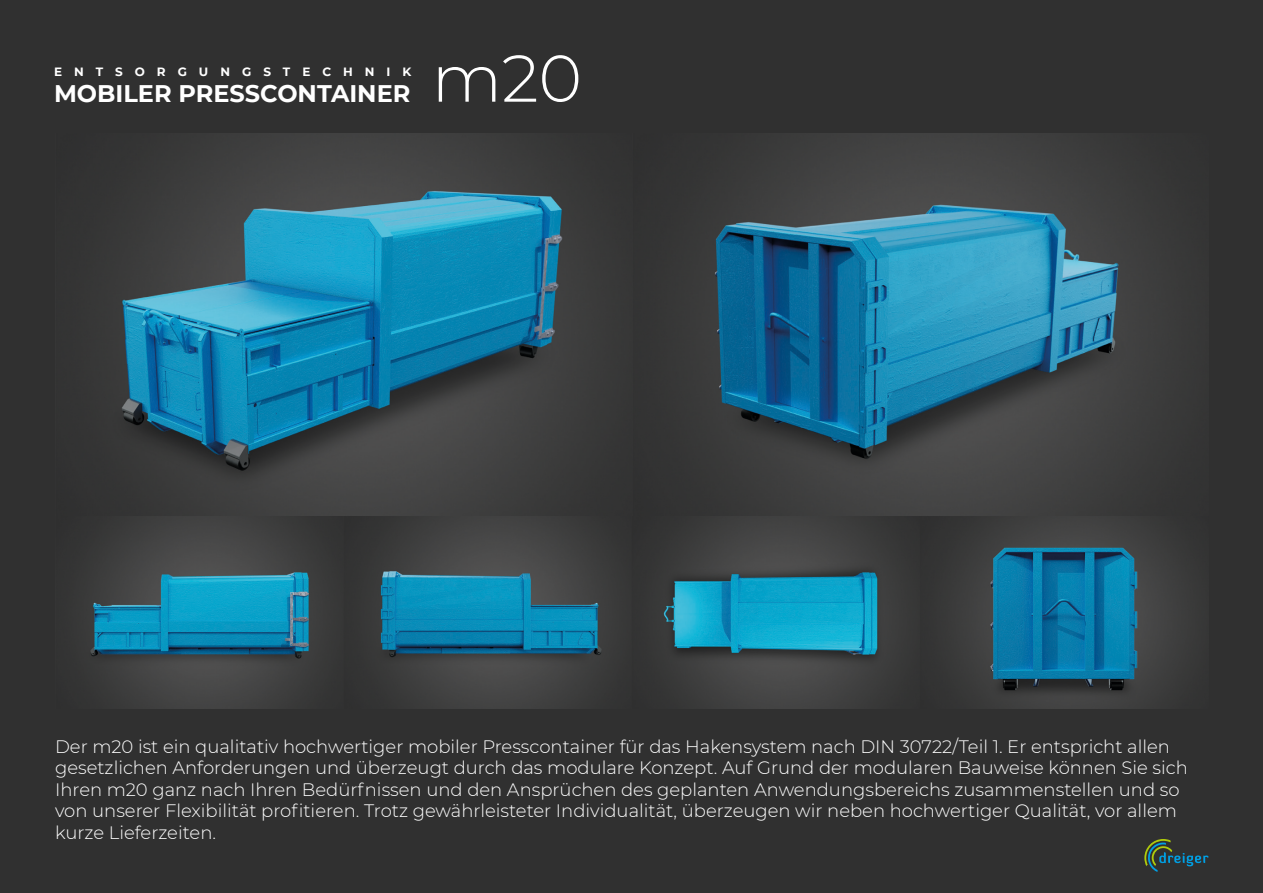
<style>
.page{position:relative;width:1263px;height:893px;background:#303030}
.page>*{position:absolute;margin:0;border:0;box-sizing:border-box;transform-origin:0 0}
.t1{font:300 66px "Montserrat";color:#fff}
.t2{font:700 24px "Montserrat";color:#fff}
.t3{font:300 18px/21.6px "Montserrat";color:#fff}
.t4{font:700 12px "Montserrat";letter-spacing:1em;color:#fff}
</style>
<div class="page">
<svg style="left:1144px;top:839px;width:64px;height:33px"></svg>
<img style="left:86px;top:134px;width:1107px;height:574px">
<p class="t4" style="left:54px;top:63px;width:359px">ENTSORGUNGSTECHNIK</p>
<p class="t2" style="left:54px;top:76px;width:358px">MOBILER PRESSCONTAINER</p>
<p class="t1" style="left:432px;top:33px;width:152px">m20</p>
<p class="t3" style="left:55px;top:735px;width:1134px">Der m20 ist ein qualitativ hochwertiger mobiler Presscontainer für das Hakensystem nach DIN 30722/Teil 1. Er entspricht allen gesetzlichen Anforderungen und überzeugt durch das modulare Konzept. Auf Grund der modularen Bauweise können Sie sich Ihren m20 ganz nach Ihren Bedürfnissen und den Ansprüchen des geplanten Anwendungsbereichs zusammenstellen und so von unserer Flexibilität profitieren. Trotz gewährleisteter Individualität, überzeugen wir neben hochwertiger Qualität, vor allem kurze Lieferzeiten.</p>
</div>
